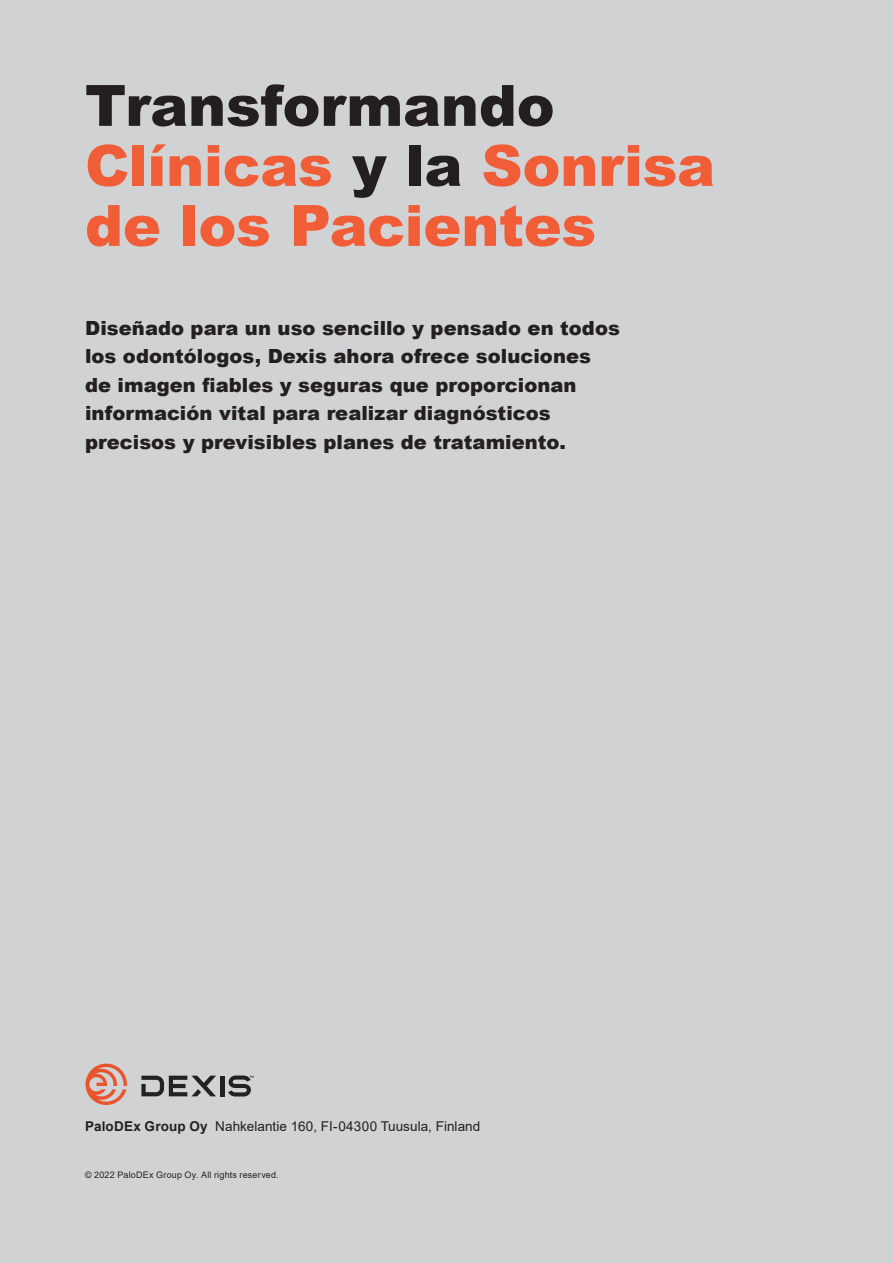
<style>
.page{position:relative;width:893px;height:1263px;background:#d1d2d4}
.page>*{position:absolute;margin:0;border:0;box-sizing:border-box;transform-origin:0 0}
.t1{font:900 57px/60px "Arial";letter-spacing:-.005em;color:#f15d36}
.t2{font:900 19.5px/28.5px "Arial";letter-spacing:.005em;color:#231f20}
.t3{font:13.5px "Arial";letter-spacing:.005em;color:#231f20}
.t4{font:9px "Arial";letter-spacing:.025em;color:#231f20}
.s1{color:#231f20}
.s2{font-weight:700}
</style>
<div class="page">
<svg style="left:86px;top:1063px;width:41px;height:42px"></svg>
<hr style="left:220px;top:1076px;width:4px;height:20px;background:#222">
<svg style="left:141px;top:1076px;width:75px;height:20px"></svg>
<svg style="left:228px;top:1075px;width:26px;height:21px"></svg>
<h1 class="t1" style="left:85px;top:81px;width:631px"><span class="s1">Transformando<br></span>Clínicas <span class="s1">y la</span> Sonrisa de los Pacientes</h1>
<p class="t2" style="left:85px;top:316px;width:536px">Diseñado para un uso sencillo y pensado en todos los odontólogos, Dexis ahora ofrece soluciones de imagen fiables y seguras que proporcionan información vital para realizar diagnósticos precisos y previsibles planes de tratamiento.</p>
<p class="t3" style="left:85px;top:1121px;width:397px"><span class="s2">PaloDEx Group Oy</span> Nahkelantie 160, FI-04300 Tuusula, Finland</p>
<p class="t4" style="left:85px;top:1168px;width:195px">© 2022 PaloDEx Group Oy. All rights reserved.</p>
</div>
